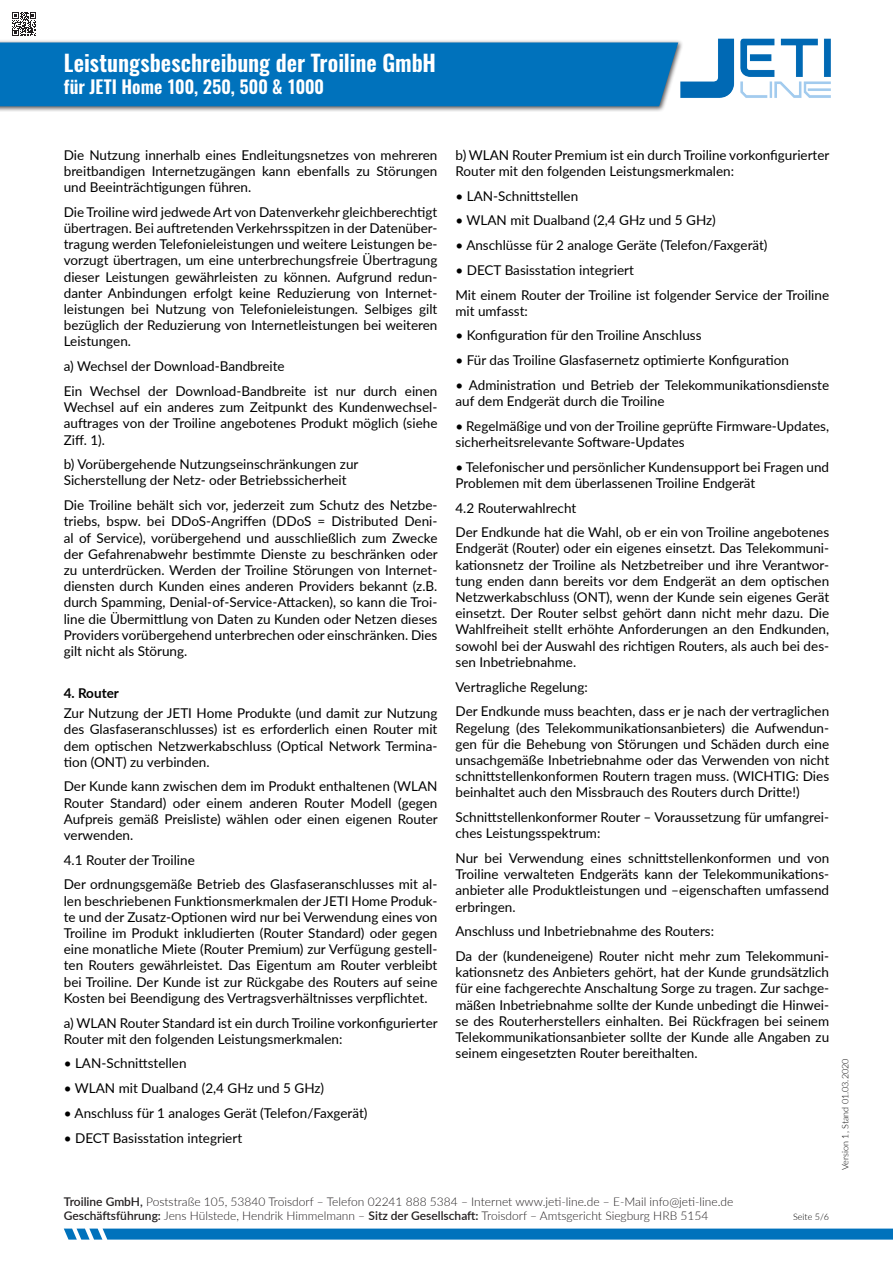
<style>
.page{position:relative;width:893px;height:1263px;background:#fff}
.page>*{position:absolute;margin:0;border:0;box-sizing:border-box;transform-origin:0 0}
.t1{font:600 22.5px "Oswald";letter-spacing:-.005em;color:#fff}
.t2{font:600 18px "Oswald";letter-spacing:.005em;color:#fff}
.Text__9_Px__schwarz{font:13.5px/16.2px "Lato";color:#000;text-align:justify}
.Text__9_Px__schwarz-2{font:700 13.5px "Lato";color:#000}
.t3{font:300 12px/14.4px "Lato";color:#231f20}
.t4{font:300 9px "Lato";color:#000}
.s1{font-weight:600}
</style>
<div class="page">
<div style="left:0;top:39px;width:684px;height:73px;background:#231f20;opacity:.75"></div>
<div style="left:0;top:43px;width:678px;height:63px;background:#0072bc"></div>
<svg style="left:64px;top:1228px;width:829px;height:11px;background:#127cc0"></svg>
<img style="left:678px;top:38px;width:153px;height:61px">
<svg style="left:12px;top:12px;width:24px;height:24px"></svg>
<h1 class="t1" style="left:64px;top:47px;width:374px">Leistungsbeschreibung der Troiline GmbH</h1>
<h2 class="t2" style="left:64px;top:74px;width:262px">für JETI Home 100, 250, 500 &amp; 1000</h2>
<p class="Text__9_Px__schwarz" style="left:64px;top:146px;width:375px">Die Nutzung innerhalb eines Endleitungsnetzes von mehreren breitbandigen Internetzugängen kann ebenfalls zu Störungen und Beeinträchtigungen führen.</p>
<p class="Text__9_Px__schwarz" style="left:64px;top:203px;width:375px">Die Troiline wird jedwede Art von Datenverkehr gleichberechtigt übertragen. Bei auftretenden Verkehrsspitzen in der Datenüber&shy;tragung werden Telefonieleistungen und weitere Leistungen be&shy;vorzugt übertragen, um eine unterbrechungsfreie Übertragung dieser Leistungen gewährleisten zu können. Aufgrund redun&shy;danter Anbindungen erfolgt keine Reduzierung von Internet&shy;leistungen bei Nutzung von Telefonieleistungen. Selbiges gilt bezüglich der Reduzierung von Internetleistungen bei weiteren Leistungen.</p>
<p class="Text__9_Px__schwarz" style="left:64px;top:358px;width:222px">a) Wechsel der Download-Bandbreite</p>
<p class="Text__9_Px__schwarz" style="left:64px;top:382px;width:375px">Ein Wechsel der Download-Bandbreite ist nur durch einen Wechsel auf ein anderes zum Zeitpunkt des Kundenwechsel&shy;auftrages von der Troiline angebotenes Produkt möglich (siehe Ziff. 1).</p>
<p class="Text__9_Px__schwarz" style="left:64px;top:456px;width:296px">b) Vorübergehende Nutzungseinschränkungen zur</p>
<p class="Text__9_Px__schwarz" style="left:64px;top:472px;width:284px">Sicherstellung der Netz- oder Betriebssicherheit</p>
<p class="Text__9_Px__schwarz" style="left:64px;top:496px;width:375px">Die Troiline behält sich vor, jederzeit zum Schutz des Netzbe&shy;triebs, bspw. bei DDoS-Angriffen (DDoS = Distributed Deni&shy;al of Service), vorübergehend und ausschließlich zum Zwecke der Gefahrenabwehr bestimmte Dienste zu beschränken oder zu unterdrücken. Werden der Troiline Störungen von Internet&shy;diensten durch Kunden eines anderen Providers bekannt (z.B. durch Spamming, Denial-of-Service-Attacken), so kann die Troi&shy;line die Übermittlung von Daten zu Kunden oder Netzen dieses Providers vorübergehend unterbrechen oder einschränken. Dies gilt nicht als Störung.</p>
<p class="Text__9_Px__schwarz-2" style="left:64px;top:683px;width:57px">4. Router</p>
<p class="Text__9_Px__schwarz" style="left:64px;top:704px;width:375px">Zur Nutzung der JETI Home Produkte (und damit zur Nutzung des Glasfaseranschlusses) ist es erforderlich einen Router mit dem optischen Netzwerkabschluss (Optical Network Termina&shy;tion (ONT) zu verbinden.</p>
<p class="Text__9_Px__schwarz" style="left:64px;top:778px;width:375px">Der Kunde kann zwischen dem im Produkt enthaltenen (WLAN Router Standard) oder einem anderen Router Modell (gegen Aufpreis gemäß Preisliste) wählen oder einen eigenen Router verwenden.</p>
<p class="Text__9_Px__schwarz" style="left:64px;top:851px;width:132px">4.1 Router der Troiline</p>
<p class="Text__9_Px__schwarz" style="left:64px;top:876px;width:375px">Der ordnungsgemäße Betrieb des Glasfaseranschlusses mit al&shy;len beschriebenen Funktionsmerkmalen der JETI Home Produk&shy;te und der Zusatz-Optionen wird nur bei Verwendung eines von Troiline im Produkt inkludierten (Router Standard) oder gegen eine monatliche Miete (Router Premium) zur Verfügung gestell&shy;ten Routers gewährleistet. Das Eigentum am Router verbleibt bei Troiline. Der Kunde ist zur Rückgabe des Routers auf seine Kosten bei Beendigung des Vertragsverhältnisses verpflichtet.</p>
<p class="Text__9_Px__schwarz" style="left:64px;top:1014px;width:375px">a) WLAN Router Standard ist ein durch Troiline vorkonfigurierter<br>Router mit den folgenden Leistungsmerkmalen:</p>
<p class="Text__9_Px__schwarz" style="left:64px;top:1055px;width:124px">• LAN-Schnittstellen</p>
<p class="Text__9_Px__schwarz" style="left:64px;top:1079px;width:262px">• WLAN mit Dualband (2,4 GHz und 5 GHz)</p>
<p class="Text__9_Px__schwarz" style="left:64px;top:1104px;width:305px">• Anschluss für 1 analoges Gerät (Telefon/Faxgerät)</p>
<p class="Text__9_Px__schwarz" style="left:64px;top:1129px;width:180px">• DECT Basisstation integriert</p>
<p class="Text__9_Px__schwarz" style="left:455px;top:146px;width:375px">b) WLAN Router Premium ist ein durch Troiline vorkonfigurierter<br>Router mit den folgenden Leistungsmerkmalen:</p>
<p class="Text__9_Px__schwarz" style="left:455px;top:187px;width:124px">• LAN-Schnittstellen</p>
<p class="Text__9_Px__schwarz" style="left:455px;top:212px;width:262px">• WLAN mit Dualband (2,4 GHz und 5 GHz)</p>
<p class="Text__9_Px__schwarz" style="left:455px;top:236px;width:314px">• Anschlüsse für 2 analoge Geräte (Telefon/Faxgerät)</p>
<p class="Text__9_Px__schwarz" style="left:455px;top:261px;width:180px">• DECT Basisstation integriert</p>
<p class="Text__9_Px__schwarz" style="left:455px;top:286px;width:375px">Mit einem Router der Troiline ist folgender Service der Troiline mit umfasst:</p>
<p class="Text__9_Px__schwarz" style="left:455px;top:327px;width:248px">• Konfiguration für den Troiline Anschluss</p>
<p class="Text__9_Px__schwarz" style="left:455px;top:352px;width:335px">• Für das Troiline Glasfasernetz optimierte Konfiguration</p>
<p class="Text__9_Px__schwarz" style="left:455px;top:376px;width:375px">• Administration und Betrieb der Telekommunikationsdienste auf dem Endgerät durch die Troiline</p>
<p class="Text__9_Px__schwarz" style="left:455px;top:417px;width:375px">• Regelmäßige und von der Troiline geprüfte Firmware-Updates, sicherheitsrelevante Software-Updates</p>
<p class="Text__9_Px__schwarz" style="left:455px;top:458px;width:375px">• Telefonischer und persönlicher Kundensupport bei Fragen und<br>Problemen mit dem überlassenen Troiline Endgerät</p>
<p class="Text__9_Px__schwarz" style="left:455px;top:499px;width:122px">4.2 Routerwahlrecht</p>
<p class="Text__9_Px__schwarz" style="left:455px;top:524px;width:375px">Der Endkunde hat die Wahl, ob er ein von Troiline angebotenes Endgerät (Router) oder ein eigenes einsetzt. Das Telekommuni&shy;kationsnetz der Troiline als Netzbetreiber und ihre Verantwor&shy;tung enden dann bereits vor dem Endgerät an dem optischen Netzwerkabschluss (ONT), wenn der Kunde sein eigenes Gerät einsetzt. Der Router selbst gehört dann nicht mehr dazu. Die Wahlfreiheit stellt erhöhte Anforderungen an den Endkunden, sowohl bei der Auswahl des richtigen Routers, als auch bei des&shy;sen Inbetriebnahme.</p>
<p class="Text__9_Px__schwarz" style="left:455px;top:678px;width:134px">Vertragliche Regelung:</p>
<p class="Text__9_Px__schwarz" style="left:455px;top:703px;width:375px">Der Endkunde muss beachten, dass er je nach der vertraglichen Regelung (des Telekommunikationsanbieters) die Aufwendun&shy;gen für die Behebung von Störungen und Schäden durch eine unsachgemäße Inbetriebnahme oder das Verwenden von nicht schnittstellenkonformen Routern tragen muss. (WICHTIG: Dies beinhaltet auch den Missbrauch des Routers durch Dritte!)</p>
<p class="Text__9_Px__schwarz" style="left:455px;top:808px;width:375px">Schnittstellenkonformer Router – Voraussetzung für umfangrei&shy;ches Leistungsspektrum:</p>
<p class="Text__9_Px__schwarz" style="left:455px;top:849px;width:375px">Nur bei Verwendung eines schnittstellenkonformen und von Troiline verwalteten Endgeräts kann der Telekommunikations&shy;anbieter alle Produktleistungen und –eigenschaften umfassend erbringen.</p>
<p class="Text__9_Px__schwarz" style="left:455px;top:923px;width:260px">Anschluss und Inbetriebnahme des Routers:</p>
<p class="Text__9_Px__schwarz" style="left:455px;top:947px;width:375px">Da der (kundeneigene) Router nicht mehr zum Telekommuni&shy;kationsnetz des Anbieters gehört, hat der Kunde grundsätzlich für eine fachgerechte Anschaltung Sorge zu tragen. Zur sachge&shy;mäßen Inbetriebnahme sollte der Kunde unbedingt die Hinwei&shy;se des Routerherstellers einhalten. Bei Rückfragen bei seinem Telekommunikationsanbieter sollte der Kunde alle Angaben zu seinem eingesetzten Router bereithalten.</p>
<p class="t3" style="left:64px;top:1194px;width:671px"><span class="s1">Troiline GmbH,</span> Poststraße 105, 53840 Troisdorf – Telefon 02241 888 5384 – Internet www.jeti-line.de – E-Mail info@jeti-line.de<br><span class="s1">Geschäftsführung:</span> Jens Hülstede, Hendrik Himmelmann – <span class="s1">Sitz der Gesellschaft:</span> Troisdorf – Amtsgericht Siegburg HRB 5154</p>
<p class="t4" style="left:793px;top:1211px;width:38px">Seite 5/6</p>
<p class="t4" style="left:839px;top:1170px;width:113px;rotate:-90deg">Version 1, Stand 01.03.2020</p>
</div>
